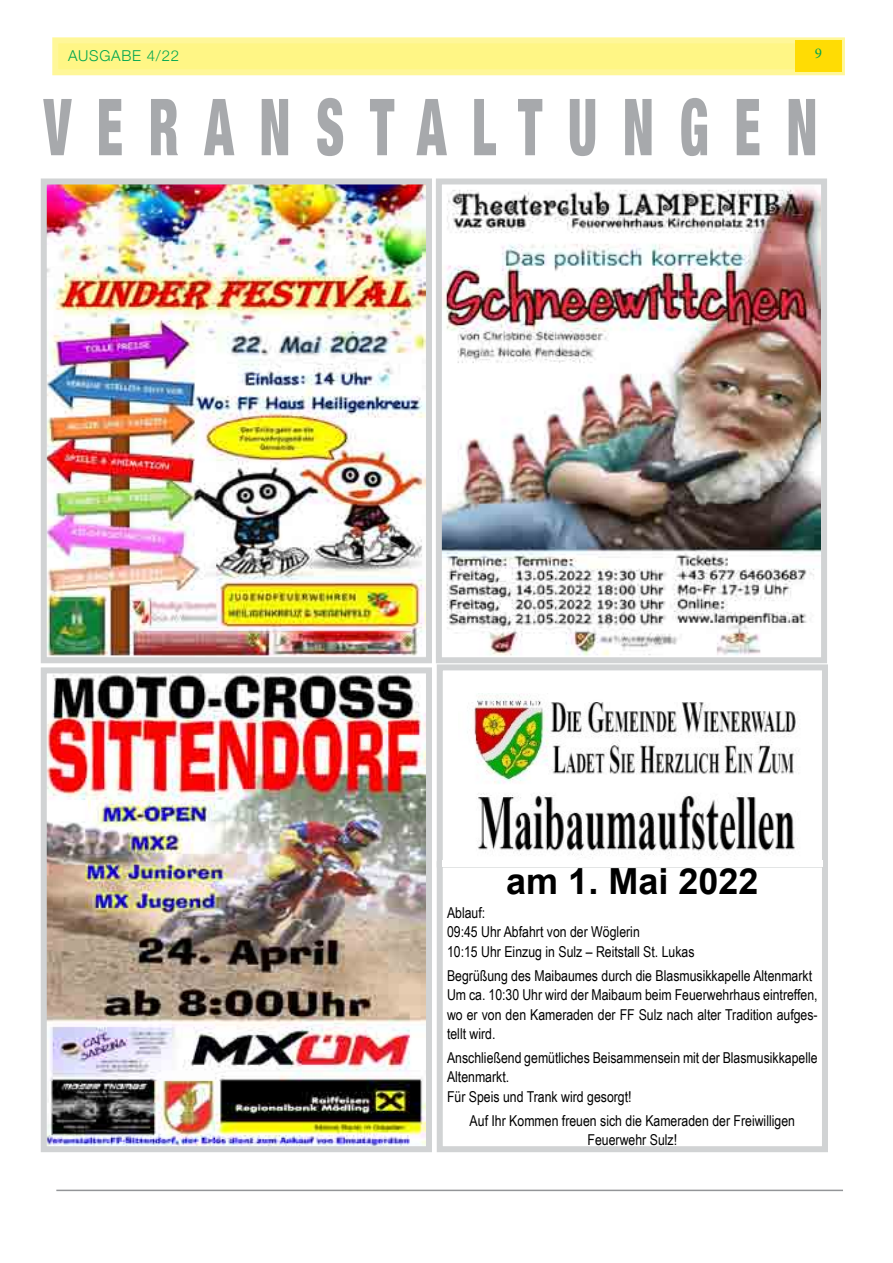
<style>
.page{position:relative;width:893px;height:1263px;background:#fff}
.page>*{position:absolute;margin:0;border:0;box-sizing:border-box;transform-origin:0 0}
.t1{font:900 condensed 78.75px "Helvetica Neue";letter-spacing:.49em;color:#a7a9ac;scale:.67 1}
.t2{font:700 36px "Arial";color:#000}
.t3{font:15px/19.5px "Arial Narrow";color:#000}
.t4{font:300 15px "Helvetica Neue";letter-spacing:.05em;color:#00a650}
.t5{font:15px "Minion Pro";color:#00a650}
</style>
<div class="page">
<div style="left:52px;top:37px;width:793px;height:38px;background:#fff685;border:6px solid #fff799"></div>
<div style="left:795px;top:40px;width:47px;height:31px;background:#ffdc04"></div>
<hr style="left:56px;top:1189px;width:787px;height:2px;background:#939598">
<img style="left:48px;top:185px;width:377px;height:471px">
<div style="left:41px;top:178px;width:391px;height:485px;border:6px solid #d1d3d4"></div>
<img style="left:443px;top:188px;width:377px;height:468px">
<div style="left:436px;top:178px;width:391px;height:485px;border:6px solid #d1d3d4"></div>
<img style="left:48px;top:674px;width:377px;height:471px">
<div style="left:41px;top:667px;width:391px;height:485px;border:6px solid #d1d3d4"></div>
<img style="left:473px;top:693px;width:326px;height:165px">
<div style="left:437px;top:664px;width:391px;height:203px;border:6px solid #d1d3d4"></div>
<div style="left:437px;top:861px;width:391px;height:291px;border:6px solid #d1d3d4"></div>
<div style="left:442px;top:860px;width:381px;height:6px;background:#fff"></div>
<p class="t4" style="left:68px;top:44px;width:113px">AUSGABE 4/22</p>
<p class="t5" style="left:815px;top:43px;width:9px">9</p>
<h1 class="t1" style="left:44px;top:62px;width:1156px">VERANSTALTUNGEN</h1>
<h2 class="t2" style="left:506px;top:856px;width:254px">am 1. Mai 2022</h2>
<p class="t3" style="left:447px;top:902px;width:249px">Ablauf:<br>09:45 Uhr Abfahrt von der Wöglerin<br>10:15 Uhr Einzug in Sulz – Reitstall St. Lukas</p>
<p class="t3" style="left:447px;top:965px;width:372px">Begrüßung des Maibaumes durch die Blasmusikkapelle Altenmarkt Um ca. 10:30 Uhr wird der Maibaum beim Feuerwehrhaus eintreffen, wo er von den Kameraden der FF Sulz nach alter Tradition aufges&shy;tellt wird.</p>
<p class="t3" style="left:447px;top:1047px;width:372px">Anschließend gemütliches Beisammensein mit der Blasmusikkapelle<br>Altenmarkt.<br>Für Speis und Trank wird gesorgt!</p>
<p class="t3" style="left:470px;top:1110px;width:327px;text-align:center">Auf Ihr Kommen freuen sich die Kameraden der Freiwilligen<br>Feuerwehr Sulz!</p>
</div>
